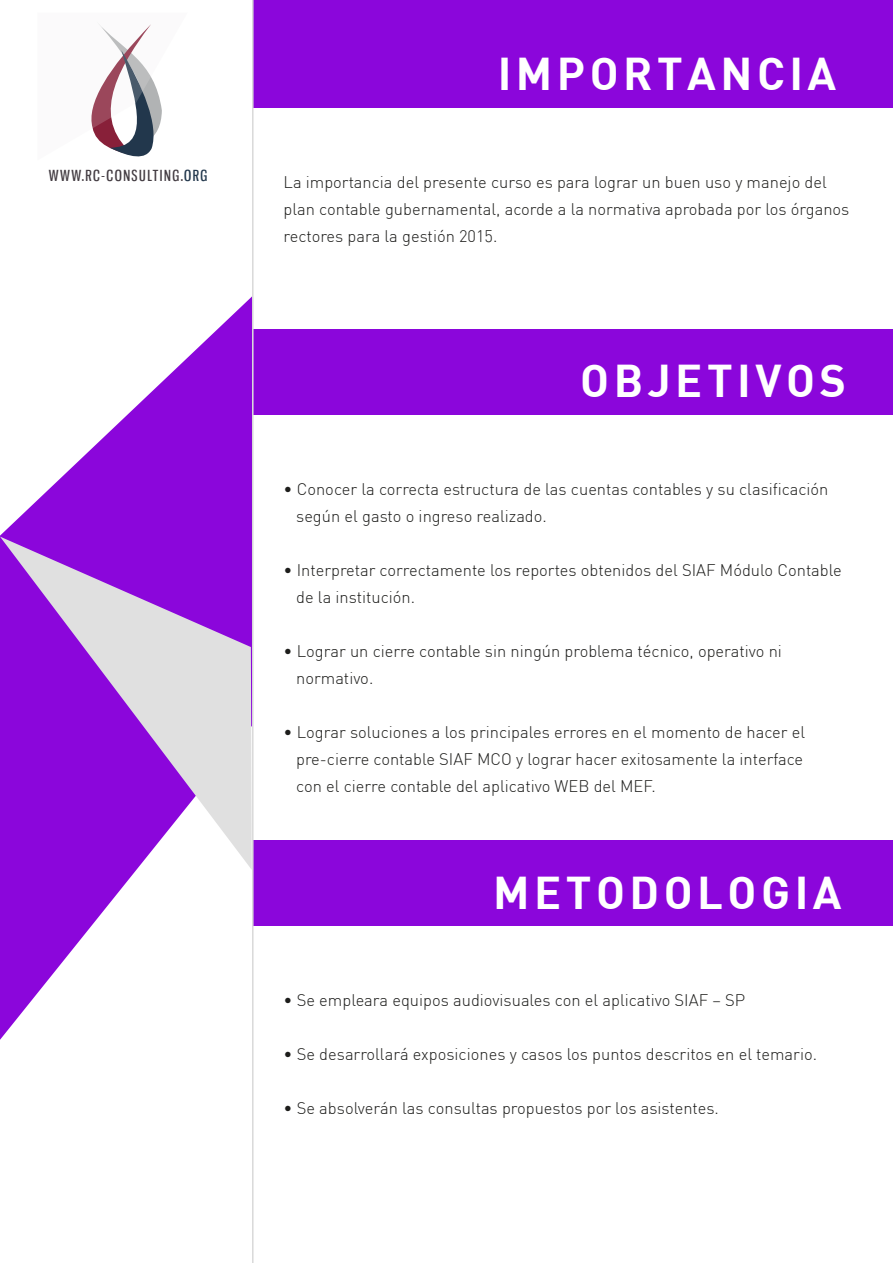
<style>
.page{position:relative;width:893px;height:1263px;background:#fff}
.page>*{position:absolute;margin:0;border:0;box-sizing:border-box;transform-origin:0 0}
.t1{font:45px "DIN Bold";letter-spacing:.1em;color:#fff}
.t2{font:300 16.5px/27px "DIN";color:#1d1d1b}
.t3{font:15.15px "Gnuolane Rg";letter-spacing:.1em;color:#433c42}
.s1{color:#22374c}
</style>
<div class="page">
<div style="left:253px;top:0;width:640px;height:107px;background:#8b06db"></div>
<div style="left:253px;top:329px;width:640px;height:85px;background:#8b06db"></div>
<div style="left:253px;top:840px;width:640px;height:86px;background:#8b06db"></div>
<svg style="left:91px;top:24px;width:71px;height:133px"></svg>
<svg style="left:0;top:296px;width:252px;height:744px"></svg>
<svg style="left:0;top:537px;width:252px;height:333px;background:#ad5ade"></svg>
<hr style="left:252px;top:0;width:2px;height:1263px;background:#dadada">
<p class="t3" style="left:49px;top:166px;width:160px">WWW.RC-CONSULTING.<span class="s1">ORG</span></p>
<h1 class="t1" style="left:498px;top:44px;width:340px">IMPORTANCIA</h1>
<p class="t2" style="left:284px;top:168px;width:567px">La importancia del presente curso es para lograr un buen uso y manejo del plan contable gubernamental, acorde a la normativa aprobada por los órganos rectores para la gestión 2015.</p>
<h1 class="t1" style="left:580px;top:351px;width:267px">OBJETIVOS</h1>
<p class="t2" style="left:296px;top:475px;width:534px;text-indent:-13px">• Conocer la correcta estructura de las cuentas contables y su clasificación según el gasto o ingreso realizado.</p>
<p class="t2" style="left:296px;top:556px;width:547px;text-indent:-13px">• Interpretar correctamente los reportes obtenidos del SIAF Módulo Contable de la institución.</p>
<p class="t2" style="left:296px;top:637px;width:487px;text-indent:-13px">• Lograr un cierre contable sin ningún problema técnico, operativo ni normativo.</p>
<p class="t2" style="left:296px;top:718px;width:510px;text-align:justify;text-indent:-13px">• Lograr soluciones a los principales errores en el momento de hacer el pre-cierre contable SIAF MCO y lograr hacer exitosamente la interface con el cierre contable del aplicativo WEB del MEF.</p>
<h1 class="t1" style="left:493px;top:863px;width:350px">METODOLOGIA</h1>
<p class="t2" style="left:284px;top:987px;width:463px">• Se empleara equipos audiovisuales con el aplicativo SIAF – SP</p>
<p class="t2" style="left:284px;top:1041px;width:535px">• Se desarrollará exposiciones y casos los puntos descritos en el temario.</p>
<p class="t2" style="left:284px;top:1095px;width:437px">• Se absolverán las consultas propuestos por los asistentes.</p>
</div>
